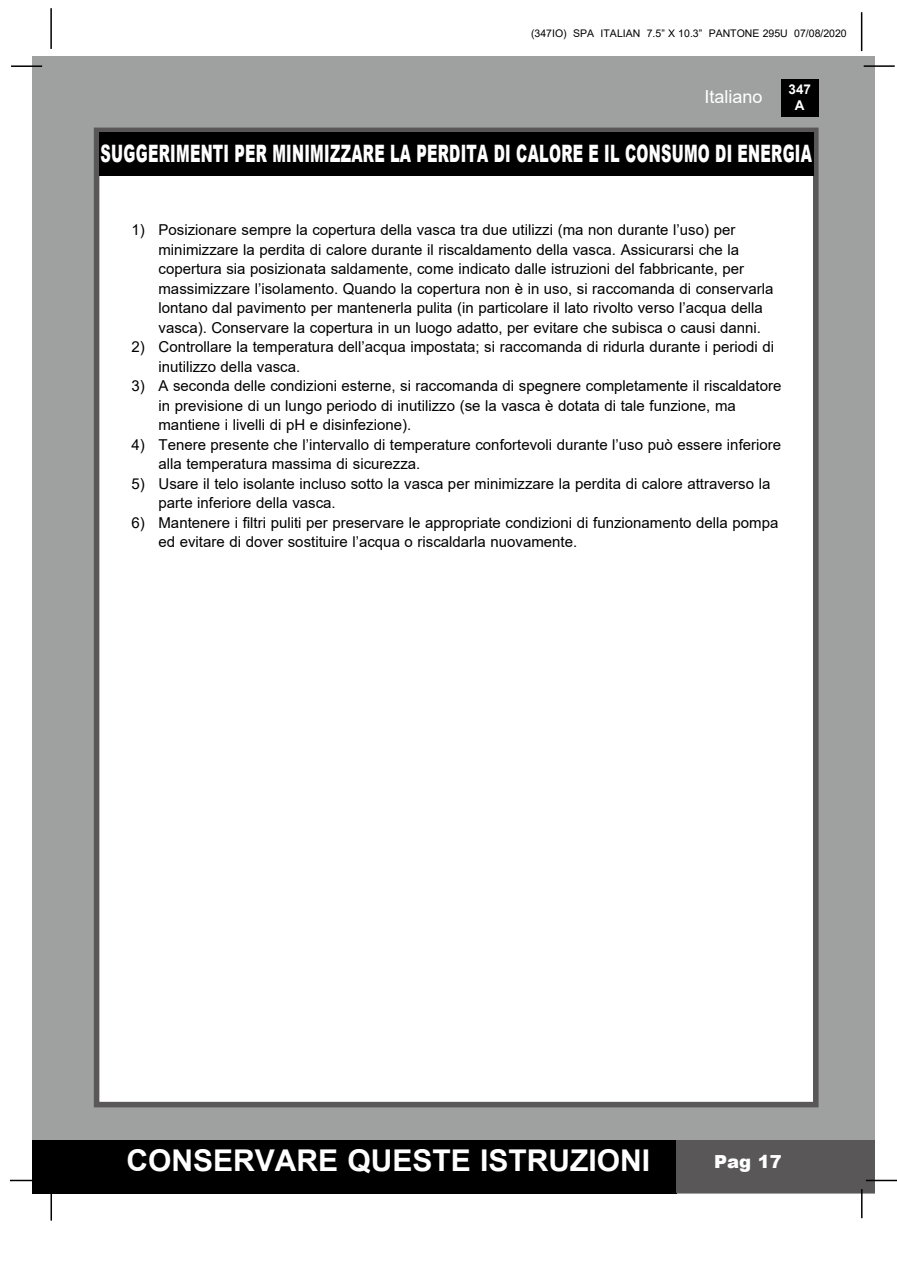
<style>
.page{position:relative;width:897px;height:1264px;background:#fff}
.page>*{position:absolute;margin:0;border:0;box-sizing:border-box;transform-origin:0 0}
.t1{font:700 30px "Arial";color:#fff}
.t2{font:900 24px "Arial";color:#fff;scale:.6 1}
.t3{font:18px "Arial";color:#fff}
.t4{font:900 18px "Arial";color:#fff}
.t5{font:15px/19.5px "Arial";color:#000}
.t6{font:700 13.5px/16.2px "Arial";color:#fff;text-align:center}
.t7{font:10.5px "Arial";color:#000}
</style>
<div class="page">
<div style="left:33px;top:56px;width:842px;height:1137px;background:#9fa0a0"></div>
<div style="left:780px;top:79px;width:38px;height:38px;background:#000"></div>
<hr style="left:863px;top:65px;width:31px;height:2px;background:#000">
<hr style="left:50px;top:8px;width:2px;height:41px;background:#000">
<hr style="left:860px;top:12px;width:2px;height:39px;background:#000">
<div style="left:33px;top:1140px;width:644px;height:53px;background:#000"></div>
<div style="left:676px;top:1140px;width:199px;height:53px;background:#595757"></div>
<hr style="left:865px;top:1179px;width:31px;height:2px;background:#000">
<hr style="left:860px;top:1189px;width:2px;height:29px;background:#000">
<hr style="left:50px;top:1190px;width:2px;height:30px;background:#000">
<hr style="left:10px;top:1179px;width:31px;height:2px;background:#000">
<hr style="left:11px;top:65px;width:31px;height:2px;background:#000">
<div style="left:94px;top:128px;width:724px;height:979px;background:#fff;border:6px solid #595757"></div>
<div style="left:99px;top:132px;width:714px;height:44px;background:#000"></div>
<p class="t7" style="left:531px;top:26px;width:317px">(347IO) SPA ITALIAN 7.5” X 10.3” PANTONE 295U 07/08/2020</p>
<p class="t3" style="left:704px;top:84px;width:60px">Italiano</p>
<p class="t6" style="left:788px;top:81px;width:24px">347<br>A</p>
<h2 class="t2" style="left:101px;top:136px;width:37px">SUGGERIMENTI</h2>
<h2 class="t2" style="left:234px;top:136px;width:81px">PER MINIMIZZARE</h2>
<h2 class="t2" style="left:390px;top:136px;width:62px">LA PERDITA</h2>
<h2 class="t2" style="left:494px;top:136px;width:57px">DI CALORE</h2>
<h2 class="t2" style="left:588px;top:136px;width:82px">EIL CONSUMO</h2>
<h2 class="t2" style="left:715px;top:136px;width:56px">DI ENERGIA</h2>
<p class="t5" style="left:158px;top:220px;width:616px;text-indent:-27px">1) Posizionare sempre la copertura della vasca tra due utilizzi (ma non durante l’uso) per minimizzare la perdita di calore durante il riscaldamento della vasca. Assicurarsi che la copertura sia posizionata saldamente, come indicato dalle istruzioni del fabbricante, per massimizzare l’isolamento. Quando la copertura non è in uso, si raccomanda di conservarla lontano dal pavimento per mantenerla pulita (in particolare il lato rivolto verso l’acqua della vasca). Conservare la copertura in un luogo adatto, per evitare che subisca o causi danni.</p>
<p class="t5" style="left:158px;top:337px;width:617px;text-indent:-27px">2) Controllare la temperatura dell’acqua impostata; si raccomanda di ridurla durante i periodi di inutilizzo della vasca.</p>
<p class="t5" style="left:158px;top:376px;width:624px;text-indent:-27px">3) A seconda delle condizioni esterne, si raccomanda di spegnere completamente il riscaldatore in previsione di un lungo periodo di inutilizzo (se la vasca è dotata di tale funzione, ma mantiene i livelli di pH e disinfezione).</p>
<p class="t5" style="left:158px;top:435px;width:624px;text-indent:-27px">4) Tenere presente che l’intervallo di temperature confortevoli durante l’uso può essere inferiore alla temperatura massima di sicurezza.</p>
<p class="t5" style="left:158px;top:474px;width:613px;text-indent:-27px">5) Usare il telo isolante incluso sotto la vasca per minimizzare la perdita di calore attraverso la parte inferiore della vasca.</p>
<p class="t5" style="left:158px;top:513px;width:621px;text-indent:-27px">6) Mantenere i filtri puliti per preservare le appropriate condizioni di funzionamento della pompa ed evitare di dover sostituire l’acqua o riscaldarla nuovamente.</p>
<h1 class="t1" style="left:126px;top:1139px;width:525px">CONSERVARE QUESTE ISTRUZIONI</h1>
<p class="t4" style="left:714px;top:1148px;width:69px">PAG 17</p>
</div>
